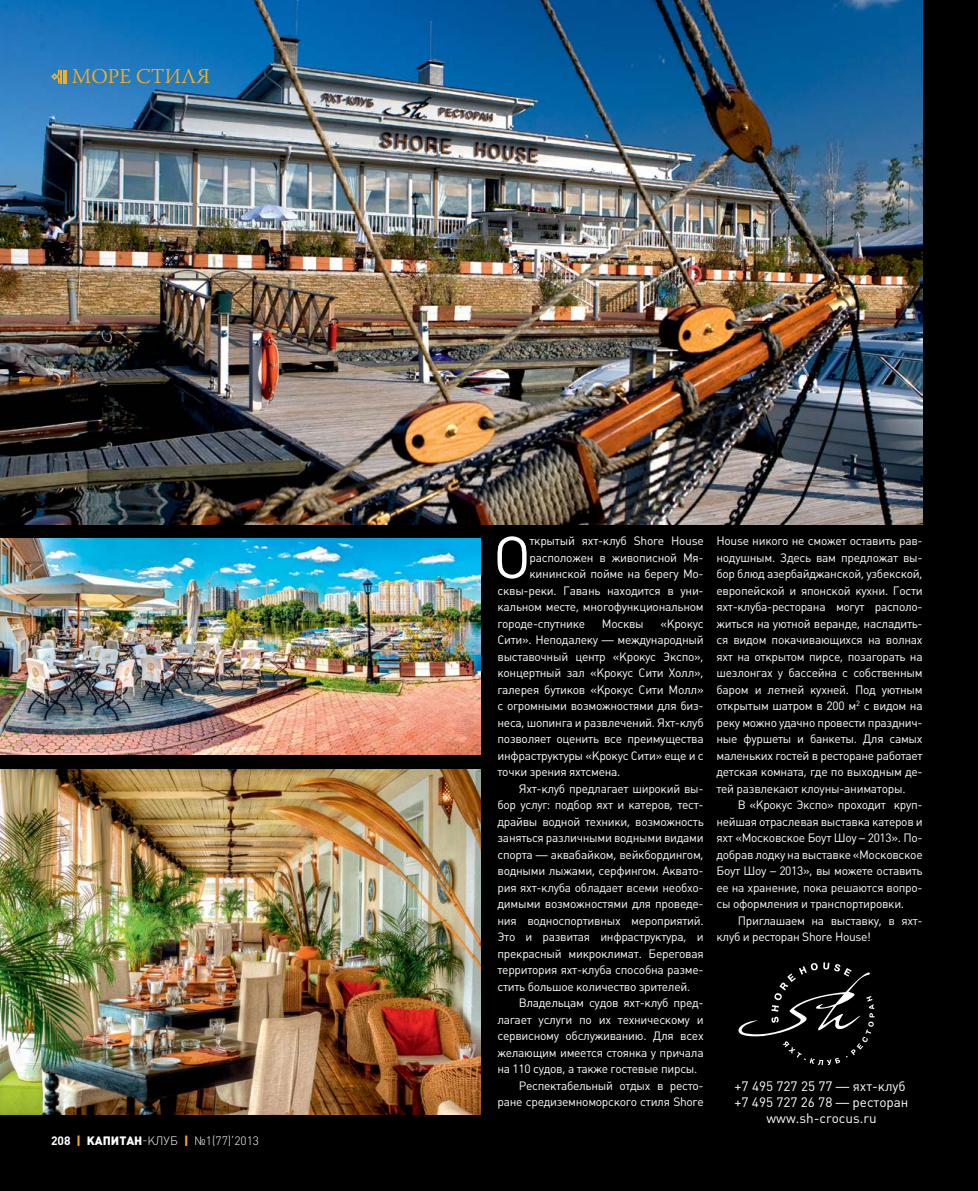
<style>
.page{position:relative;width:978px;height:1191px;background:#000}
.page>*{position:absolute;margin:0;border:0;box-sizing:border-box;transform-origin:0 0}
.t1{font:58.35px "Plumb";color:#fff}
.t2{font:300 21px "Warnock Pro";color:#fbad19}
.t3{font:13.5px/16.2px "Plumb";color:#fff;text-align:center}
.t4{font:12px/16.5px "Plumb";letter-spacing:-.025em;color:#fff;text-align:justify}
.t5{font:300 12px "Plumb";color:#fff}
.s1{font-weight:700}
.s2{font-weight:900;color:#fbad19}
.s3{font-family:"Plumb Soft";font-weight:900}
</style>
<div class="page">
<img style="left:0;top:0;width:923px;height:524px">
<img style="left:0;top:539px;width:480px;height:215px">
<img style="left:0;top:770px;width:480px;height:344px">
<svg style="left:738px;top:962px;width:137px;height:103px"></svg>
<svg style="left:51px;top:70px;width:16px;height:13px"></svg>
<h2 class="t2" style="left:72px;top:64px;width:140px">МОРЕ СТИЛЯ</h2>
<p class="t5" style="left:51px;top:1133px;width:210px"><span class="s1">208</span> <span class="s2">|</span> <span class="s3">КАПИТАН</span>-КЛУБ <span class="s2">|</span> №1(77)’2013</p>
<h1 class="t1" style="left:493px;top:524px;width:39px">О</h1>
<p class="t4" style="left:530px;top:533px;width:176px">ткрытый яхт-клуб Shore House</p>
<p class="t4" style="left:530px;top:549px;width:176px">расположен в живописной Мя-</p>
<p class="t4" style="left:530px;top:566px;width:176px">кининской пойме на берегу Мо-</p>
<p class="t4" style="left:497px;top:582px;width:208px">сквы-реки. Гавань находится в уни-</p>
<p class="t4" style="left:497px;top:599px;width:208px">кальном месте, многофункциональном</p>
<p class="t4" style="left:497px;top:615px;width:89px">городе-спутнике</p>
<p class="t4" style="left:602px;top:615px;width:44px">Москвы</p>
<p class="t4" style="left:497px;top:615px;width:208px;text-indent:163px">«Крокус Сити». Неподалеку — международный выставочный центр «Крокус Экспо», концертный зал «Крокус Сити Холл», галерея бутиков «Крокус Сити Молл» с огромными возможностями для биз&shy;неса, шопинга и развлечений. Яхт-клуб позволяет оценить все преимущества инфраструктуры «Крокус Сити» еще и с точки зрения яхтсмена.</p>
<p class="t4" style="left:497px;top:780px;width:208px;text-indent:21px">Яхт-клуб предлагает широкий вы&shy;бор услуг: подбор яхт и катеров, тест&shy;драйвы водной техники, возможность заняться различными водными видами спорта — аквабайком, вейкбордингом, водными лыжами, серфингом. Аквато&shy;рия яхт-клуба обладает всеми необхо&shy;димыми возможностями для проведе&shy;ния водноспортивных мероприятий.<br>Это и развитая инфраструктура, и прекрасный микроклимат. Береговая территория яхт-клуба способна разме&shy;стить большое количество зрителей.</p>
<p class="t4" style="left:519px;top:995px;width:186px">Владельцам судов яхт-клуб пред-</p>
<p class="t4" style="left:497px;top:1011px;width:208px">лагает услуги по их техническому и</p>
<p class="t4" style="left:497px;top:1028px;width:208px">сервисному обслуживанию. Для всех</p>
<p class="t4" style="left:497px;top:1044px;width:208px">желающим имеется стоянка у причала</p>
<p class="t4" style="left:497px;top:1061px;width:201px">на 110 судов, а также гостевые пирсы.</p>
<p class="t4" style="left:519px;top:1077px;width:186px">Респектабельный отдых в ресто-</p>
<p class="t4" style="left:497px;top:1094px;width:208px">ране средиземноморского стиля Shore</p>
<p class="t4" style="left:716px;top:533px;width:208px">House никого не сможет оставить рав&shy;нодушным. Здесь вам предложат вы&shy;бор блюд азербайджанской, узбекской, европейской и японской кухни. Гости яхт-клуба-ресторана могут располо&shy;житься на уютной веранде, насладить&shy;ся видом покачивающихся на волнах яхт на открытом пирсе, позагорать на шезлонгах у бассейна с собственным баром и летней кухней. Под уютным открытым шатром в 200 м<sup>2</sup> с видом на реку можно удачно провести празднич&shy;ные фуршеты и банкеты. Для самых маленьких гостей в ресторане работает детская комната, где по выходным де&shy;тей развлекают клоуны-аниматоры.</p>
<p class="t4" style="left:716px;top:797px;width:208px;text-indent:21px">В «Крокус Экспо» проходит круп&shy;нейшая отраслевая выставка катеров и яхт «Московское Боут Шоу – 2013». По&shy;добрав лодку на выставке «Московское Боут Шоу – 2013», вы можете оставить ее на хранение, пока решаются вопро&shy;сы оформления и транспортировки.</p>
<p class="t4" style="left:716px;top:912px;width:208px;text-indent:21px">Приглашаем на выставку, в яхт&shy;клуб и ресторан Shore House!</p>
<p class="t3" style="left:735px;top:1078px;width:175px">+7 495 727 25 77 — яхт-клуб +7 495 727 26 78 — ресторан www.sh-crocus.ru</p>
</div>
